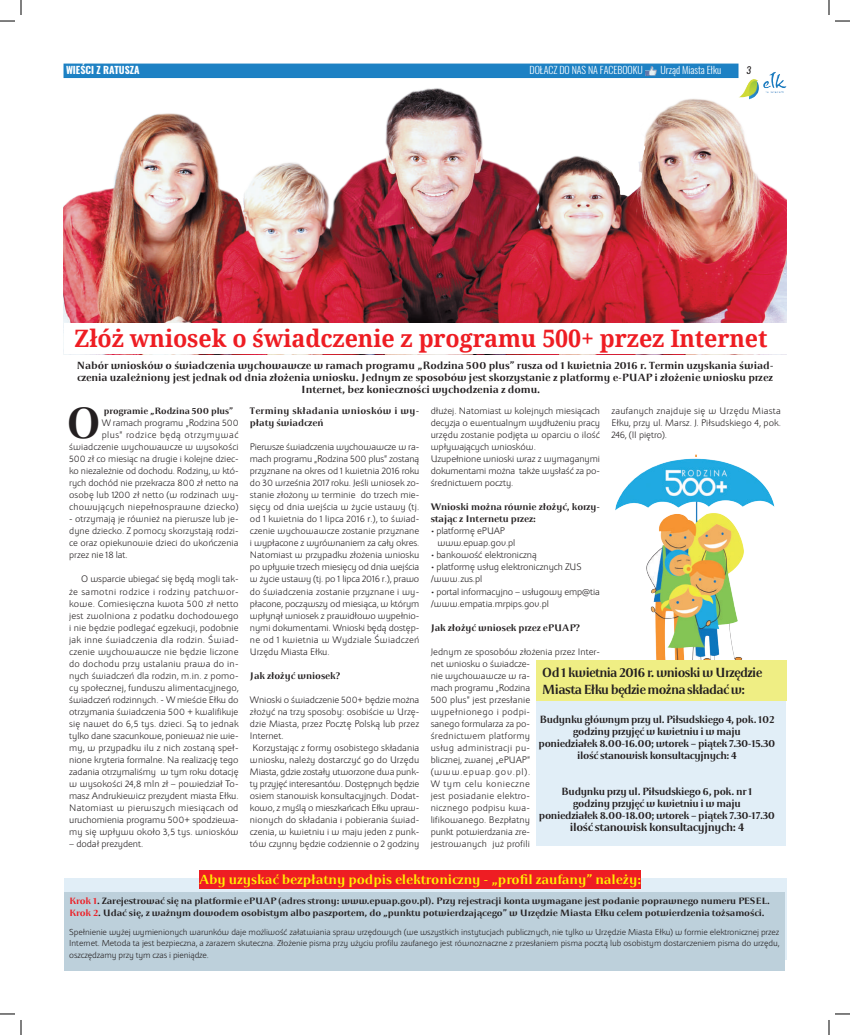
<style>
.page{position:relative;width:850px;height:1035px;background:#fff}
.page>*{position:absolute;margin:0;border:0;box-sizing:border-box;transform-origin:0 0}
.t1{font:700 46px "Apolonia TT";color:#231f20}
.t2{font:700 24px "Noto Serif";letter-spacing:-.005em;color:#ee1d23}
.t3{font:700 14px/16.8px "Apolonia";letter-spacing:-.05em;color:#231f20;scale:.94 1}
.t4{font:700 14px "Apolonia TT";letter-spacing:-.005em;color:#fff101}
.t5{font:700 12px "Apolonia";letter-spacing:-.03em;color:#231f20}
.t6{font:700 11px "Apolonia TT";letter-spacing:-.005em;color:#231f20}
.t7{font:700 11px/12px "Apolonia";letter-spacing:-.03em;color:#231f20;text-align:center;scale:.96 1}
.t8{font:700 11px/12px "Apolonia";letter-spacing:-.03em;color:#231f20;text-align:center}
.t9{font:10px/12px "Apolonia Nova Lekka OT";color:#231f20}
.t10{font:700 10px/12px "Apolonia TT";letter-spacing:-.005em;color:#231f20}
.t11{font:700 10px/12px "Apolonia TT";letter-spacing:.02em;color:#231f20}
.t12{font:300 10px "Oswald";letter-spacing:-.005em;color:#fff}
.t13{font:700 10px "Oswald";letter-spacing:-.005em;color:#fff}
.t14{font:700 9.7px/12px "Apolonia TT";letter-spacing:-.01em;color:#231f20}
.t15{font:700 9.5px "Apolonia TT";letter-spacing:-.005em;color:#231f20}
.t16{font:italic 9.5px "Oswald";color:#231f20}
.t17{font:9.2px/11.4px "Apolonia Nova Lekka OT";letter-spacing:-.01em;color:#231f20;text-align:justify}
.s1{color:#ee1d23}
</style>
<div class="page">
<div style="left:64px;top:64px;width:674px;height:14px;background:#1d81c4"></div>
<img style="left:738px;top:72px;width:48px;height:16px">
<svg style="left:645px;top:66px;width:11px;height:9px"></svg>
<svg style="left:64px;top:878px;width:722px;height:81px;background:#e1dde6"></svg>
<img style="left:615px;top:454px;width:160px;height:206px">
<div style="left:536px;top:671px;width:249px;height:174px;background:#e1eef7"></div>
<div style="left:536px;top:660px;width:250px;height:41px;background:#efee84"></div>
<div style="left:199px;top:870px;width:442px;height:18px;background:#ee1d23"></div>
<div style="left:64px;top:892px;width:721px;height:32px;background:#bdd0db"></div>
<div style="left:64px;top:916px;width:721px;height:54px;background:#bdd0db"></div>
<img style="left:64px;top:88px;width:722px;height:235px">
<svg style="left:0;top:0;width:22px;height:22px"></svg>
<svg style="left:0;top:1013px;width:22px;height:21px"></svg>
<svg style="left:828px;top:0;width:22px;height:22px"></svg>
<svg style="left:828px;top:1013px;width:22px;height:21px"></svg>
<p class="t13" style="left:66px;top:63px;width:75px">WIEŚCI Z RATUSZA</p>
<p class="t12" style="left:530px;top:64px;width:115px">DOŁACZ DO NAS NA FACEBOOKU</p>
<p class="t12" style="left:661px;top:64px;width:62px">Urząd Miasta Ełku</p>
<p class="t16" style="left:747px;top:63px;width:6px">3</p>
<h2 class="t2" style="left:74px;top:321px;width:695px">Złóż wniosek o świadczenie z programu 500+ przez Internet</h2>
<p class="t6" style="left:76px;top:359px;width:699px">Nabór wniosków o świadczenia wychowawcze w ramach programu „Rodzina 500 plus” rusza od 1 kwietnia 2016 r. Termin uzyskania świad-</p>
<p class="t6" style="left:77px;top:371px;width:697px">czenia uzależniony jest jednak od dnia złożenia wniosku. Jednym ze sposobów jest skorzystanie z platformy e-PUAP i złożenie wniosku przez</p>
<p class="t6" style="left:301px;top:383px;width:241px">Internet, bez konieczności wychodzenia z domu.</p>
<h1 class="t1" style="left:66px;top:396px;width:38px">O</h1>
<p class="t15" style="left:104px;top:405px;width:131px">programie „Rodzina 500 plus”</p>
<p class="t9" style="left:69px;top:417px;width:171px;text-align:right">W ramach programu „Rodzina 500<br>plus” rodzice będą otrzymywać świadczenie wychowawcze w wysokości 500 zł co miesiąc na drugie i kolejne dziec&shy;ko niezależnie od dochodu. Rodziny, w któ&shy;rych dochód nie przekracza 800 zł netto na osobę lub 1200 zł netto (w rodzinach wy&shy;chowujących niepełnosprawne dziecko)</p>
<p class="t9" style="left:69px;top:513px;width:171px;text-align:justify">- otrzymają je również na pierwsze lub je&shy;dyne dziecko. Z pomocy skorzystają rodzi&shy;ce oraz opiekunowie dzieci do ukończenia przez nie 18 lat.</p>
<p class="t9" style="left:69px;top:573px;width:171px;text-align:justify;text-indent:12px">O wsparcie ubiegać się będą mogli tak&shy;że samotni rodzice i rodziny patchwor&shy;kowe. Comiesięczna kwota 500 zł netto jest zwolniona z podatku dochodowego i nie będzie podlegać egzekucji, podobnie jak inne świadczenia dla rodzin. Świad&shy;czenie wychowawcze nie będzie liczone do dochodu przy ustalaniu prawa do in&shy;nych świadczeń dla rodzin, m.in. z pomo&shy;cy społecznej, funduszu alimentacyjnego, świadczeń rodzinnych. - W mieście Ełku do otrzymania świadczenia 500 + kwalifikuje się nawet do 6,5 tys. dzieci. Są to jednak tylko dane szacunkowe, ponieważ nie wie&shy;my, w przypadku ilu z nich zostaną speł&shy;nione kryteria formalne. Na realizację tego zadania otrzymaliśmy w tym roku dotację w wysokości 24,8 mln zł – powiedział To&shy;masz Andrukiewicz prezydent miasta Ełku.<br>Natomiast w pierwszych miesiącach od uruchomienia programu 500+ spodziewa&shy;my się wpływu około 3,5 tys. wniosków</p>
<p class="t9" style="left:69px;top:837px;width:76px">– dodał prezydent.</p>
<p class="t11" style="left:250px;top:405px;width:171px">Terminy składania wniosków i wy&shy;płaty świadczeń</p>
<p class="t9" style="left:250px;top:441px;width:171px;text-align:justify">Pierwsze świadczenia wychowawcze w ra&shy;mach programu „Rodzina 500 plus” zostaną przyznane na okres od 1 kwietnia 2016 roku do 30 września 2017 roku. Jeśli wniosek zo&shy;stanie złożony w terminie do trzech mie&shy;sięcy od dnia wejścia w życie ustawy (tj. od 1 kwietnia do 1 lipca 2016 r.), to świad&shy;czenie wychowawcze zostanie przyznane i wypłacone z wyrównaniem za cały okres.<br>Natomiast w przypadku złożenia wniosku po upływie trzech miesięcy od dnia wejścia w życie ustawy (tj. po 1 lipca 2016 r.), prawo do świadczenia zostanie przyznane i wy&shy;płacone, począwszy od miesiąca, w którym wpłynął wniosek z prawidłowo wypełnio&shy;nymi dokumentami. Wnioski będą dostęp&shy;ne od 1 kwietnia w Wydziale Świadczeń Urzędu Miasta Ełku.</p>
<p class="t10" style="left:250px;top:669px;width:92px">Jak złożyć wniosek?</p>
<p class="t9" style="left:250px;top:693px;width:171px">Wnioski o świadczenie 500+ będzie można złożyć na trzy sposoby: osobiście w Urzę&shy;dzie Miasta, przez Pocztę Polską lub przez Internet.<br>Korzystając z formy osobistego składania wniosku, należy dostarczyć go do Urzędu Miasta, gdzie zostały utworzone dwa punk&shy;ty przyjęć interesantów. Dostępnych będzie osiem stanowisk konsultacyjnych. Dodat&shy;kowo, z myślą o mieszkańcach Ełku upraw&shy;nionych do składania i pobierania świad&shy;czenia, w kwietniu i w maju jeden z punk&shy;tów czynny będzie codziennie o 2 godziny</p>
<p class="t9" style="left:431px;top:405px;width:171px">dłużej. Natomiast w kolejnych miesiącach decyzja o ewentualnym wydłużeniu pracy urzędu zostanie podjęta w oparciu o ilość wpływających wniosków.<br>Uzupełnione wnioski wraz z wymaganymi dokumentami można także wysłaść za po&shy;średnictwem poczty.</p>
<p class="t10" style="left:431px;top:501px;width:171px">Wnioski można równie złożyć, korzy&shy;stając z Internetu przez:</p>
<p class="t9" style="left:437px;top:525px;width:80px;text-indent:-7px">• platformę ePUAP www.epuap.gov.pl</p>
<p class="t9" style="left:431px;top:549px;width:108px">• bankowość elektroniczną</p>
<p class="t9" style="left:431px;top:561px;width:152px">• platformę usług elektronicznych ZUS /www.zus.pl</p>
<p class="t9" style="left:431px;top:585px;width:171px">• portal informacyjno – usługowy emp@tia /www.empatia.mrpips.gov.pl</p>
<p class="t10" style="left:431px;top:621px;width:151px">Jak złożyć wniosek przez ePUAP?</p>
<p class="t9" style="left:431px;top:645px;width:171px">Jednym ze sposobów złożenia przez Inter&shy;net wniosku o świadcze-<br>nie wychowawcze w ra-<br>mach programu „Rodzina<br>500 plus” jest przesłanie<br>wypełnionego i podpi-<br>sanego formularza za po-<br>średnictwem platformy<br>usług administracji pu-<br>blicznej, zwanej „ePUAP” (www.epuap.gov.pl).<br>W tym celu konieczne<br>jest posiadanie elektro-<br>nicznego podpisu kwa-<br>lifikowanego. Bezpłatny<br>punkt potwierdzania zre-<br>jestrowanych już profili</p>
<p class="t9" style="left:611px;top:405px;width:171px;text-align:justify">zaufanych znajduje się w Urzędu Miasta Ełku, przy ul. Marsz. J. Piłsudskiego 4, pok.<br>246, (II piętro).</p>
<h3 class="t3" style="left:542px;top:663px;width:236px">Od 1 kwietnia 2016 r. wnioski w Urzędzie<br>Miasta Ełku będzie można składać w:</h3>
<p class="t7" style="left:538px;top:713px;width:248px">Budynku głównym przy ul. Piłsudskiego 4, pok. 102 godziny przyjęć w kwietniu i w maju<br>poniedziałek 8.00-16.00; wtorek – piątek 7.30-15.30 ilość stanowisk konsultacyjnych: 4</p>
<p class="t8" style="left:539px;top:785px;width:237px">Budynku przy ul. Piłsudskiego 6, pok. nr 1<br>godziny przyjęć w kwietniu i w maju<br>poniedziałek 8.00-18.00; wtorek – piątek 7.30-17.30</p>
<p class="t5" style="left:570px;top:819px;width:176px">ilość stanowisk konsultacyjnych: 4</p>
<h3 class="t4" style="left:199px;top:871px;width:443px">Aby uzyskać bezpłatny podpis elektroniczny - „profil zaufany” należy:</h3>
<p class="t14" style="left:69px;top:895px;width:702px"><span class="s1">Krok 1</span>. Zarejestrować się na platformie ePUAP (adres strony: www.epuap.gov.pl). Przy rejestracji konta wymagane jest podanie poprawnego numeru PESEL.<br><span class="s1">Krok 2</span>. Udać się, z ważnym dowodem osobistym albo paszportem, do „punktu potwierdzającego” w Urzędzie Miasta Ełku celem potwierdzenia tożsamości.</p>
<p class="t17" style="left:69px;top:925px;width:712px">Spełnienie wyżej wymienionych warunków daje możliwość załatwiania spraw urzędowych (we wszystkich instytucjach publicznych, nie tylko w Urzędzie Miasta Ełku) w formie elektronicznej przez Internet. Metoda ta jest bezpieczna, a zarazem skuteczna. Złożenie pisma przy użyciu profilu zaufanego jest równoznaczne z przesłaniem pisma pocztą lub osobistym dostarczeniem pisma do urzędu, oszczędzamy przy tym czas i pieniądze.</p>
</div>
